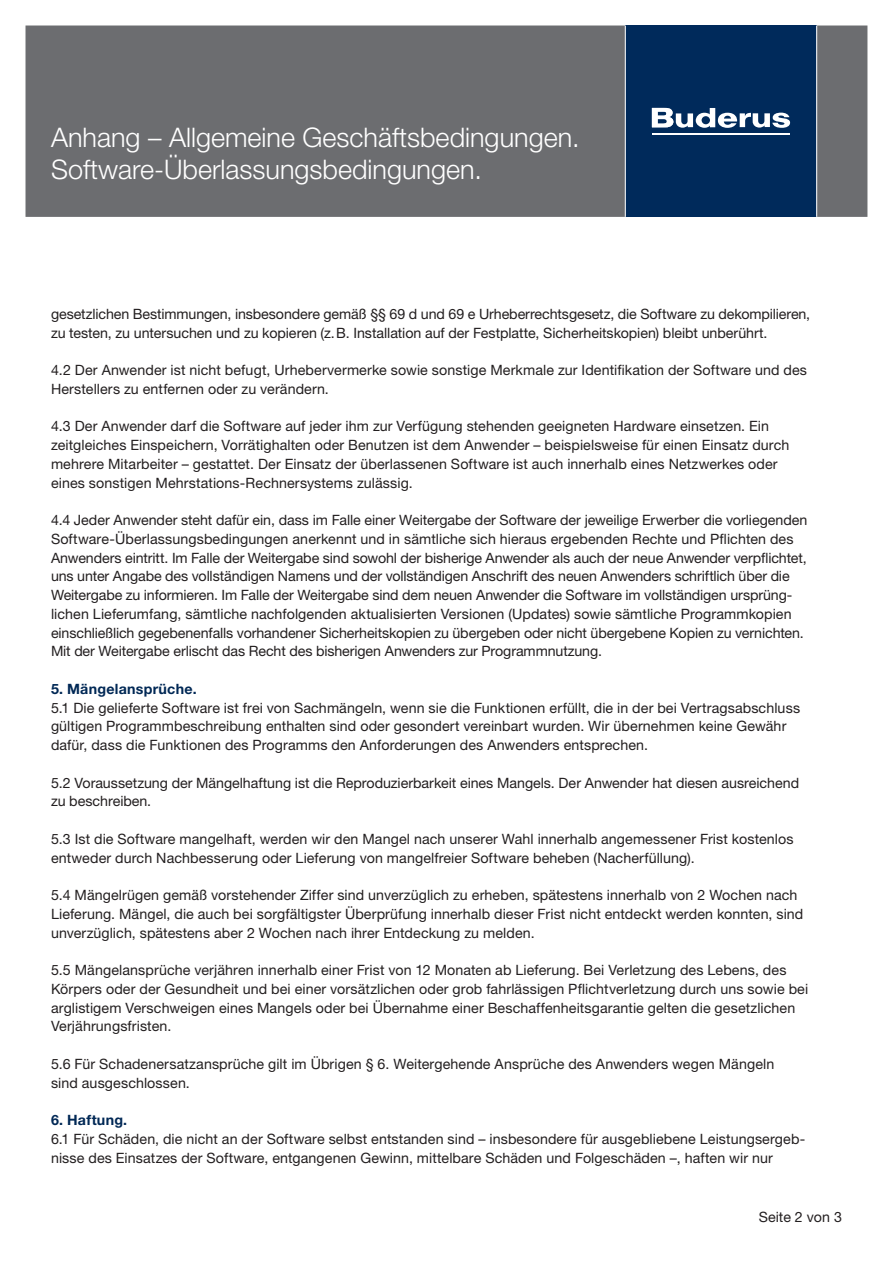
<style>
.page{position:relative;width:893px;height:1263px;background:#fff}
.page>*{position:absolute;margin:0;border:0;box-sizing:border-box;transform-origin:0 0}
.t1{font:300 27px/32.4px "Helvetica Neue LT Pro";color:#fff}
.t2{font:14.25px/18.8px "Helvetica Neue LT Pro";letter-spacing:.005em;color:#231f20}
.t3{font:700 14.25px "Helvetica Neue LT Pro";letter-spacing:.02em;color:#002855}
</style>
<div class="page">
<div style="left:26px;top:26px;width:841px;height:191px;background:#6c6d70;border:2px solid #6c6d70"></div>
<div style="left:625px;top:26px;width:192px;height:191px;background:#002a5b"></div>
<hr style="left:652px;top:133px;width:137px;height:1px;background:#fff">
<svg style="left:652px;top:108px;width:138px;height:20px"></svg>
<hr style="left:625px;top:26px;width:1px;height:191px;background:#fff">
<hr style="left:816px;top:26px;width:1px;height:191px;background:#fff">
<h1 class="t1" style="left:51px;top:120px;width:530px">Anhang – Allgemeine Geschäftsbedingungen.<br>Software-Überlassungsbedingungen.</h1>
<p class="t2" style="left:51px;top:304px;width:761px">gesetzlichen Bestimmungen, insbesondere gemäß §§ 69 d und 69 e Urheberrechtsgesetz, die Software zu dekompilieren, zu testen, zu untersuchen und zu kopieren (z.B. Installation auf der Festplatte, Sicherheitskopien) bleibt unberührt.</p>
<p class="t2" style="left:51px;top:360px;width:757px">4.2 Der Anwender ist nicht befugt, Urhebervermerke sowie sonstige Merkmale zur Identifikation der Software und des<br>Herstellers zu entfernen oder zu verändern.</p>
<p class="t2" style="left:51px;top:416px;width:740px">4.3 Der Anwender darf die Software auf jeder ihm zur Verfügung stehenden geeigneten Hardware einsetzen. Ein zeitgleiches Einspeichern, Vorrätighalten oder Benutzen ist dem Anwender – beispielsweise für einen Einsatz durch mehrere Mitarbeiter – gestattet. Der Einsatz der überlassenen Software ist auch innerhalb eines Netzwerkes oder eines sonstigen Mehrstations-Rechnersystems zulässig.</p>
<p class="t2" style="left:51px;top:510px;width:758px">4.4 Jeder Anwender steht dafür ein, dass im Falle einer Weitergabe der Software der jeweilige Erwerber die vorliegenden Software-Überlassungsbedingungen anerkennt und in sämtliche sich hieraus ergebenden Rechte und Pflichten des Anwenders eintritt. Im Falle der Weitergabe sind sowohl der bisherige Anwender als auch der neue Anwender verpflichtet, uns unter Angabe des vollständigen Namens und der vollständigen Anschrift des neuen Anwenders schriftlich über die Weitergabe zu informieren. Im Falle der Weitergabe sind dem neuen Anwender die Software im vollständigen ursprüng&shy;lichen Lieferumfang, sämtliche nachfolgenden aktualisierten Versionen (Updates) sowie sämtliche Programmkopien einschließlich gegebenenfalls vorhandener Sicherheitskopien zu übergeben oder nicht übergebene Kopien zu vernichten.<br>Mit der Weitergabe erlischt das Recht des bisherigen Anwenders zur Programmnutzung.</p>
<p class="t3" style="left:51px;top:680px;width:147px">5. Mängelansprüche.</p>
<p class="t2" style="left:51px;top:698px;width:751px">5.1 Die gelieferte Software ist frei von Sachmängeln, wenn sie die Funktionen erfüllt, die in der bei Vertragsabschluss gültigen Programmbeschreibung enthalten sind oder gesondert vereinbart wurden. Wir übernehmen keine Gewähr dafür, dass die Funktionen des Programms den Anforderungen des Anwenders entsprechen.</p>
<p class="t2" style="left:51px;top:773px;width:750px">5.2 Voraussetzung der Mängelhaftung ist die Reproduzierbarkeit eines Mangels. Der Anwender hat diesen ausreichend zu beschreiben.</p>
<p class="t2" style="left:51px;top:829px;width:744px">5.3 Ist die Software mangelhaft, werden wir den Mangel nach unserer Wahl innerhalb angemessener Frist kostenlos entweder durch Nachbesserung oder Lieferung von mangelfreier Software beheben (Nacherfüllung).</p>
<p class="t2" style="left:51px;top:885px;width:754px">5.4 Mängelrügen gemäß vorstehender Ziffer sind unverzüglich zu erheben, spätestens innerhalb von 2 Wochen nach<br>Lieferung. Mängel, die auch bei sorgfältigster Überprüfung innerhalb dieser Frist nicht entdeckt werden konnten, sind unverzüglich, spätestens aber 2 Wochen nach ihrer Entdeckung zu melden.</p>
<p class="t2" style="left:51px;top:960px;width:759px">5.5 Mängelansprüche verjähren innerhalb einer Frist von 12 Monaten ab Lieferung. Bei Verletzung des Lebens, des Körpers oder der Gesundheit und bei einer vorsätzlichen oder grob fahrlässigen Pflichtverletzung durch uns sowie bei arglistigem Verschweigen eines Mangels oder bei Übernahme einer Beschaffenheitsgarantie gelten die gesetzlichen Verjährungsfristen.</p>
<p class="t2" style="left:51px;top:1054px;width:725px">5.6 Für Schadenersatzansprüche gilt im Übrigen § 6. Weitergehende Ansprüche des Anwenders wegen Mängeln sind ausgeschlossen.</p>
<p class="t3" style="left:51px;top:1111px;width:78px">6. Haftung.</p>
<p class="t2" style="left:51px;top:1129px;width:756px">6.1 Für Schäden, die nicht an der Software selbst entstanden sind – insbesondere für ausgebliebene Leistungsergeb&shy;nisse des Einsatzes der Software, entgangenen Gewinn, mittelbare Schäden und Folgeschäden –, haften wir nur</p>
<p class="t2" style="left:759px;top:1207px;width:85px">Seite 2 von 3</p>
</div>
